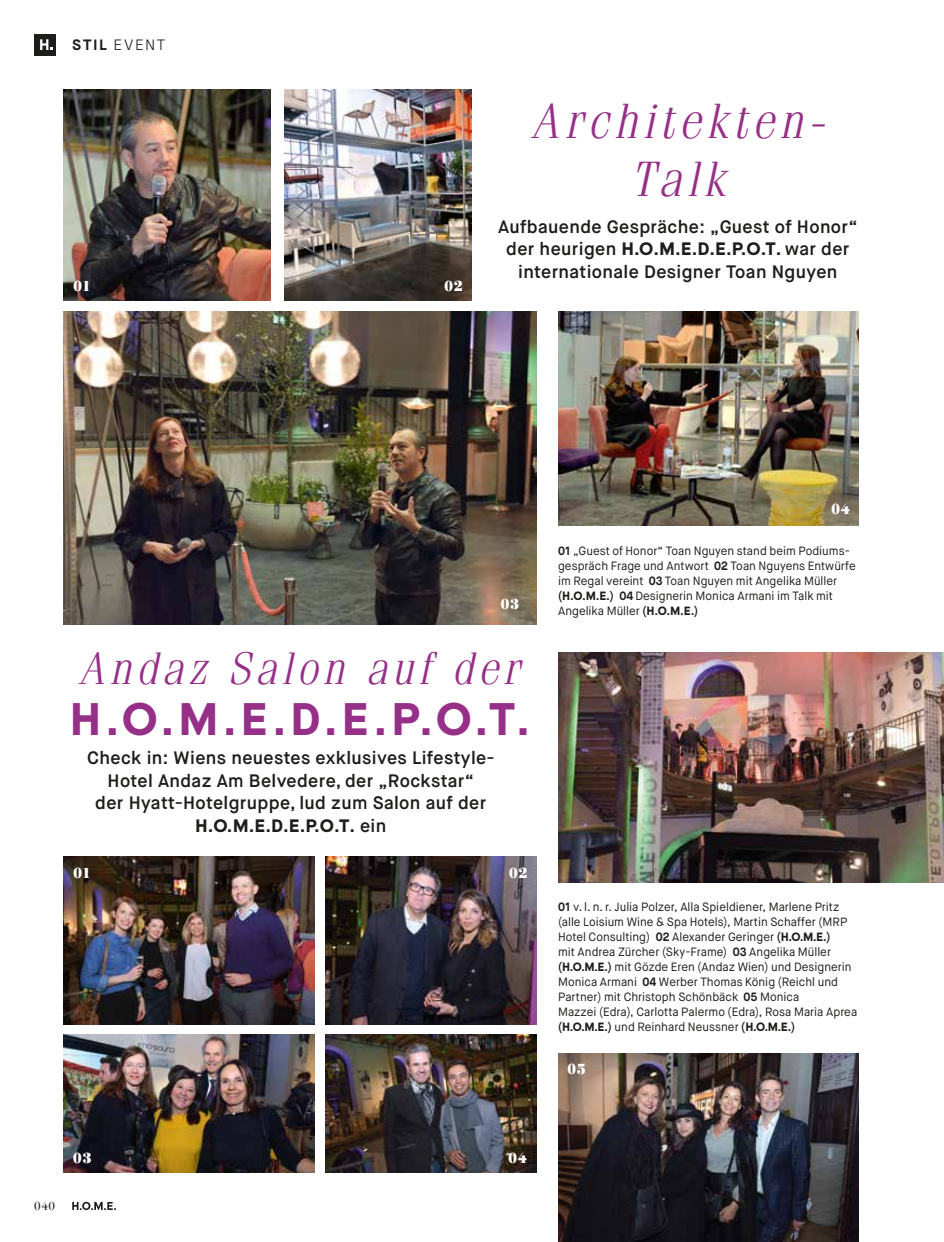
<style>
.page{position:relative;width:944px;height:1242px;background:#fff}
.page>*{position:absolute;margin:0;border:0;box-sizing:border-box;transform-origin:0 0}
.t1{font:italic 300 49.5px/57px "Fenice Pro ITC";letter-spacing:.085em;color:#962f88;text-align:center}
.t2{font:900 45.6px "Maison Home";color:#962f88}
.t3{font:italic 300 45.6px "Fenice Pro ITC";letter-spacing:.085em;color:#962f88}
.t4{font:600 18px/22.5px "Maison Neue";letter-spacing:.02em;color:#1d1d1b;text-align:center}
.t5{font:900 18px "Maison Home";color:#1d1d1b}
.t6{font:900 15px "Gianotten LT Pro";letter-spacing:.025em;color:#fff;scale:.96 1}
.t7{font:300 15px "Maison Neue";letter-spacing:.105em;color:#1d1d1b}
.t8{font:12px/15px "Maison Neue";color:#1d1d1b;scale:.96 1}
.t9{font:12px "Gianotten LT Pro";color:#1d1d1b}
.s1{font-weight:700}
.s2{font-family:"Maison Neue";font-weight:600}
.s3{font-family:"Maison Home";font-weight:900}
</style>
<div class="page">
<div style="left:34px;top:34px;width:21px;height:21px;background:#1d1d1b"></div>
<svg style="left:40px;top:39px;width:13px;height:11px"></svg>
<svg style="left:72px;top:1201px;width:44px;height:9px"></svg>
<img style="left:64px;top:857px;width:251px;height:167px">
<img style="left:64px;top:311px;width:473px;height:314px">
<img style="left:558px;top:311px;width:301px;height:214px">
<img style="left:558px;top:653px;width:386px;height:229px">
<img style="left:558px;top:1053px;width:301px;height:189px">
<img style="left:285px;top:89px;width:187px;height:212px">
<img style="left:64px;top:1034px;width:251px;height:138px">
<img style="left:64px;top:89px;width:207px;height:212px">
<img style="left:325px;top:1034px;width:212px;height:138px">
<img style="left:325px;top:857px;width:212px;height:167px">
<p class="t7" style="left:72px;top:35px;width:95px"><span class="s1">STIL</span> EVENT</p>
<p class="t6" style="left:73px;top:276px;width:20px">01</p>
<p class="t6" style="left:444px;top:276px;width:21px">02</p>
<h1 class="t1" style="left:531px;top:93px;width:295px">Architekten-<br>Talk</h1>
<h3 class="t4" style="left:498px;top:215px;width:361px">Aufbauende Gespräche: „Guest of Honor“</h3>
<h3 class="t5" style="left:506px;top:242px;width:345px"><span class="s2">der heurigen</span> H.O.M.E.D.E.P.O.T. <span class="s2">war der</span></h3>
<h3 class="t4" style="left:518px;top:260px;width:321px">internationale Designer Toan Nguyen</h3>
<p class="t6" style="left:501px;top:595px;width:21px">03</p>
<h2 class="t3" style="left:79px;top:641px;width:442px">Andaz Salon auf der</h2>
<h2 class="t2" style="left:70px;top:702px;width:461px">H.O.M.E.D.E.P.O.T.</h2>
<h3 class="t4" style="left:87px;top:746px;width:407px">Check in: Wiens neuestes exklusives Lifestyle-<br>Hotel Andaz Am Belvedere, der „Rockstar“<br>der Hyatt-Hotelgruppe, lud zum Salon auf der</h3>
<h3 class="t5" style="left:195px;top:818px;width:193px">H.O.M.E.D.E.P.O.T. <span class="s2">ein</span></h3>
<p class="t6" style="left:73px;top:863px;width:20px">01</p>
<p class="t6" style="left:509px;top:863px;width:21px">02</p>
<p class="t9" style="left:34px;top:1198px;width:23px">040</p>
<p class="t6" style="left:73px;top:1148px;width:21px">03</p>
<p class="t6" style="left:508px;top:1148px;width:21px">04</p>
<p class="t6" style="left:831px;top:500px;width:21px">04</p>
<p class="t8" style="left:558px;top:543px;width:312px"><span class="s1">01</span> „Guest of Honor“ Toan Nguyen stand beim Podiums&shy;gespräch Frage und Antwort <span class="s1">02</span> Toan Nguyens Entwürfe im Regal vereint <span class="s1">03</span> Toan Nguyen mit Angelika Müller <span class="s1">(</span><span class="s3">H.O.M.E.</span><span class="s1">) 04</span> Designerin Monica Armani im Talk mit Angelika Müller <span class="s1">(</span><span class="s3">H.O.M.E.</span><span class="s1">)</span></p>
<p class="t8" style="left:558px;top:899px;width:313px"><span class="s1">01</span> v. l. n. r. Julia Polzer, Alla Spieldiener, Marlene Pritz (alle Loisium Wine &amp; Spa Hotels), Martin Schaffer (MRP Hotel Consulting) <span class="s1">02</span> Alexander Geringer <span class="s1">(</span><span class="s3">ሹ</span><span class="s1">)<br></span>mit Andrea Zürcher (Sky-Frame) <span class="s1">03</span> Angelika Müller <span class="s1">(</span><span class="s3">ሹ</span><span class="s1">)</span> mit Gözde Eren (Andaz Wien) und Designerin Monica Armani <span class="s1">04</span> Werber Thomas König (Reichl und Partner) mit Christoph Schönbäck <span class="s1">05</span> Monica<br>Mazzei (Edra), Carlotta Palermo (Edra), Rosa Maria Aprea <span class="s1">(</span><span class="s3">ሹ</span><span class="s1">)</span> und Reinhard Neussner <span class="s1">(</span><span class="s3">ሹ</span><span class="s1">)</span></p>
<p class="t6" style="left:567px;top:1060px;width:21px">05</p>
</div>
